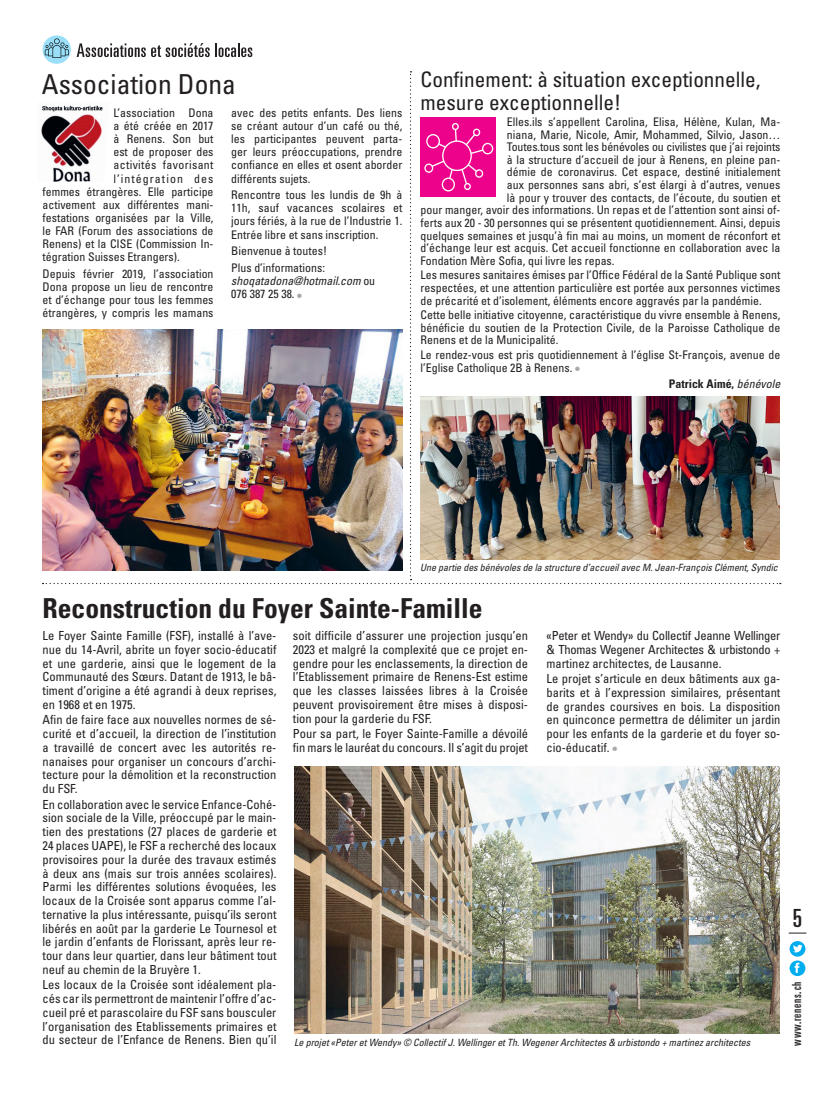
<style>
.page{position:relative;width:833px;height:1099px;background:#fff}
.page>*{position:absolute;margin:0;border:0;box-sizing:border-box;transform-origin:0 0}
.CIR_Base{font:700 condensed 27.5px "Univers LT Std";color:#231f20}
.CIR_Base-2{font:condensed 27.5px "Univers LT Std";color:#231f20}
.t1{font:ultra-condensed 25px "Univers LT Std";color:#231f20}
.CIR_Base-3{font:condensed 21.25px "Univers LT Std";color:#231f20}
.CIR_Base-4{font:condensed 12.5px/13.8px "Univers LT Std";color:#231f20;text-align:justify}
.t2{font:ultra-condensed 12.5px "Univers LT Std";letter-spacing:.06em;color:#231f20}
.CIR_Base-5{font:condensed 11.88px/13.1px "Univers LT Std";color:#231f20;text-align:justify}
.CIR_Base-6{font:italic condensed 11.88px "Univers LT Std";color:#231f20}
.CIR_Base-7{font:700 condensed 11.88px "Univers LT Std";color:#231f20}
.CIR_Base-8{font:condensed 11.88px "Univers LT Std";letter-spacing:.03em;color:#231f20}
.CIR_Base-9{font:condensed 11.88px "Univers LT Std";letter-spacing:.09em;color:#231f20}
.CIR_Base-10{font:italic condensed 10px "Univers LT Std";letter-spacing:-.005em;color:#231f20}
.s1{font-style:normal}
.s2{font-size:14.38px;color:#a8a9ad}
.s3{font-weight:400;font-style:italic}
</style>
<div class="page">
<svg style="left:43px;top:35px;width:28px;height:29px"></svg>
<svg style="left:77px;top:43px;width:175px;height:14px"></svg>
<svg style="left:45px;top:38px;width:24px;height:20px"></svg>
<img style="left:41px;top:106px;width:2px;height:31px">
<svg style="left:43px;top:71px;width:738px;height:513px"></svg>
<img style="left:43px;top:330px;width:359px;height:240px">
<img style="left:420px;top:396px;width:360px;height:164px">
<img style="left:294px;top:766px;width:486px;height:267px">
<svg style="left:789px;top:941px;width:16px;height:15px"></svg>
<svg style="left:793px;top:944px;width:9px;height:8px"></svg>
<svg style="left:789px;top:960px;width:16px;height:16px"></svg>
<svg style="left:794px;top:962px;width:5px;height:10px"></svg>
<svg style="left:788px;top:932px;width:18px;height:1px"></svg>
<p class="CIR_Base-2" style="left:42px;top:67px;width:195px">Association Dona</p>
<p class="CIR_Base-5" style="left:113px;top:106px;width:102px">L’association Dona</p>
<p class="CIR_Base-5" style="left:113px;top:119px;width:102px">a été créée en 2017</p>
<p class="CIR_Base-5" style="left:113px;top:132px;width:102px">à Renens. Son but</p>
<p class="CIR_Base-5" style="left:113px;top:145px;width:102px">est de proposer des</p>
<p class="CIR_Base-8" style="left:113px;top:158px;width:102px">activités favorisant</p>
<p class="CIR_Base-9" style="left:113px;top:171px;width:102px">l’intégration des</p>
<p class="CIR_Base-5" style="left:43px;top:185px;width:172px">femmes étrangères. Elle participe</p>
<p class="CIR_Base-5" style="left:43px;top:198px;width:172px">activement aux différentes mani-</p>
<p class="CIR_Base-5" style="left:43px;top:211px;width:172px">festations organisées par la Ville,</p>
<p class="CIR_Base-5" style="left:43px;top:224px;width:172px">le FAR (Forum des associations de</p>
<p class="CIR_Base-5" style="left:43px;top:237px;width:172px">Renens) et la CISE (Commission In-</p>
<p class="CIR_Base-5" style="left:43px;top:250px;width:139px">tégration Suisses Etrangers).</p>
<p class="CIR_Base-5" style="left:43px;top:267px;width:172px">Depuis février 2019, l’association Dona propose un lieu de rencontre et d’échange pour tous les femmes étrangères, y compris les mamans</p>
<p class="CIR_Base-5" style="left:231px;top:106px;width:172px">avec des petits enfants. Des liens se créant autour d’un café ou thé, les participantes peuvent parta&shy;ger leurs préoccupations, prendre confiance en elles et osent aborder différents sujets.</p>
<p class="CIR_Base-5" style="left:231px;top:188px;width:172px">Rencontre tous les lundis de 9h à 11h, sauf vacances scolaires et jours fériés, à la rue de l’Industrie 1.<br>Entrée libre et sans inscription.</p>
<p class="CIR_Base-5" style="left:231px;top:244px;width:97px">Bienvenue à toutes!</p>
<p class="CIR_Base-5" style="left:231px;top:261px;width:95px">Plus d’informations:</p>
<p class="CIR_Base-6" style="left:231px;top:273px;width:145px">shoqatadona@hotmail.com <span class="s1">ou</span></p>
<p class="CIR_Base-5" style="left:231px;top:287px;width:72px">076 387 25 38. <span class="s2">•</span></p>
<p class="CIR_Base-3" style="left:420px;top:66px;width:341px">Confinement: à situation exceptionnelle,</p>
<p class="CIR_Base-3" style="left:420px;top:89px;width:202px">mesure exceptionnelle!</p>
<p class="CIR_Base-5" style="left:507px;top:115px;width:275px">Elles.ils s’appellent Carolina, Elisa, Hélène, Kulan, Ma-</p>
<p class="CIR_Base-5" style="left:507px;top:128px;width:275px">niana, Marie, Nicole, Amir, Mohammed, Silvio, Jason…</p>
<p class="CIR_Base-5" style="left:507px;top:140px;width:275px">Toutes.tous sont les bénévoles ou civilistes que j’ai rejoints</p>
<p class="CIR_Base-5" style="left:507px;top:153px;width:275px">à la structure d’accueil de jour à Renens, en pleine pan-</p>
<p class="CIR_Base-5" style="left:507px;top:165px;width:275px">démie de coronavirus. Cet espace, destiné initialement</p>
<p class="CIR_Base-5" style="left:507px;top:178px;width:275px">aux personnes sans abri, s’est élargi à d’autres, venues</p>
<p class="CIR_Base-5" style="left:507px;top:191px;width:275px">là pour y trouver des contacts, de l’écoute, du soutien et</p>
<p class="CIR_Base-5" style="left:420px;top:203px;width:361px">pour manger, avoir des informations. Un repas et de l’attention sont ainsi of-</p>
<p class="CIR_Base-5" style="left:420px;top:216px;width:361px">ferts aux 20 - 30 personnes qui se présentent quotidiennement. Ainsi, depuis</p>
<p class="CIR_Base-5" style="left:420px;top:229px;width:361px">quelques semaines et jusqu’à fin mai au moins, un moment de réconfort et</p>
<p class="CIR_Base-5" style="left:420px;top:241px;width:361px">d’échange leur est acquis. Cet accueil fonctionne en collaboration avec la</p>
<p class="CIR_Base-5" style="left:420px;top:254px;width:195px">Fondation Mère Sofia, qui livre les repas.</p>
<p class="CIR_Base-5" style="left:420px;top:268px;width:361px;line-height:12.6px">Les mesures sanitaires émises par l’Office Fédéral de la Santé Publique sont respectées, et une attention particulière est portée aux personnes victimes de précarité et d’isolement, éléments encore aggravés par la pandémie.</p>
<p class="CIR_Base-5" style="left:420px;top:308px;width:361px;line-height:12.6px">Cette belle initiative citoyenne, caractéristique du vivre ensemble à Renens, bénéficie du soutien de la Protection Civile, de la Paroisse Catholique de Renens et de la Municipalité.</p>
<p class="CIR_Base-5" style="left:420px;top:347px;width:361px">Le rendez-vous est pris quotidiennement à l’église St-François, avenue de l’Eglise Catholique 2B à Renens. <span class="s2">•</span></p>
<p class="CIR_Base-7" style="left:669px;top:377px;width:113px">Patrick Aimé, <span class="s3">bénévole</span></p>
<p class="CIR_Base-10" style="left:420px;top:561px;width:359px">Une partie des bénévoles de la structure d’accueil avec M. Jean-François Clément, Syndic</p>
<p class="CIR_Base" style="left:43px;top:591px;width:441px">Reconstruction du Foyer Sainte-Famille</p>
<p class="CIR_Base-4" style="left:43px;top:628px;width:235px">Le Foyer Sainte Famille (FSF), installé à l’ave&shy;nue du 14-Avril, abrite un foyer socio-éducatif et une garderie, ainsi que le logement de la Communauté des Sœurs. Datant de 1913, le bâ&shy;timent d’origine a été agrandi à deux reprises, en 1968 et en 1975.</p>
<p class="CIR_Base-4" style="left:43px;top:713px;width:235px">Afin de faire face aux nouvelles normes de sé&shy;curité et d’accueil, la direction de l’institution a travaillé de concert avec les autorités re&shy;nanaises pour organiser un concours d’archi&shy;tecture pour la démolition et la reconstruction du FSF.</p>
<p class="CIR_Base-4" style="left:43px;top:797px;width:235px">En collaboration avec le service Enfance-Cohé&shy;sion sociale de la Ville, préoccupé par le main&shy;tien des prestations (27 places de garderie et 24 places UAPE), le FSF a recherché des locaux provisoires pour la durée des travaux estimés à deux ans (mais sur trois années scolaires).<br>Parmi les différentes solutions évoquées, les locaux de la Croisée sont apparus comme l’al&shy;ternative la plus intéressante, puisqu’ils seront libérés en août par la garderie Le Tournesol et le jardin d’enfants de Florissant, après leur re&shy;tour dans leur quartier, dans leur bâtiment tout neuf au chemin de la Bruyère 1.</p>
<p class="CIR_Base-4" style="left:43px;top:977px;width:235px">Les locaux de la Croisée sont idéalement pla&shy;cés car ils permettront de maintenir l’offre d’ac&shy;cueil pré et parascolaire du FSF sans bousculer l’organisation des Etablissements primaires et du secteur de l’Enfance de Renens. Bien qu’il</p>
<p class="CIR_Base-4" style="left:293px;top:628px;width:237px">soit difficile d’assurer une projection jusqu’en 2023 et malgré la complexité que ce projet en&shy;gendre pour les enclassements, la direction de l’Etablissement primaire de Renens-Est estime que les classes laissées libres à la Croisée peuvent provisoirement être mises à disposi&shy;tion pour la garderie du FSF.</p>
<p class="CIR_Base-4" style="left:293px;top:726px;width:237px">Pour sa part, le Foyer Sainte-Famille a dévoilé fin mars le lauréat du concours. Il s’agit du projet</p>
<p class="CIR_Base-4" style="left:546px;top:628px;width:235px">«Peter et Wendy» du Collectif Jeanne Wellinger &amp; Thomas Wegener Architectes &amp; urbistondo + martinez architectes, de Lausanne.</p>
<p class="CIR_Base-4" style="left:546px;top:671px;width:235px">Le projet s’articule en deux bâtiments aux ga&shy;barits et à l’expression similaires, présentant de grandes coursives en bois. La disposition en quinconce permettra de délimiter un jardin pour les enfants de la garderie et du foyer so&shy;cio-éducatif. <span class="s2">•</span></p>
<p class="CIR_Base-10" style="left:294px;top:1035px;width:457px">Le projet «Peter et Wendy» © Collectif J. Wellinger et Th. Wegener Architectes &amp; urbistondo + martinez architectes</p>
<p class="t1" style="left:793px;top:903px;width:11px">5</p>
<p class="t2" style="left:789px;top:1045px;width:65px;rotate:-90deg">www.renens.ch</p>
</div>
